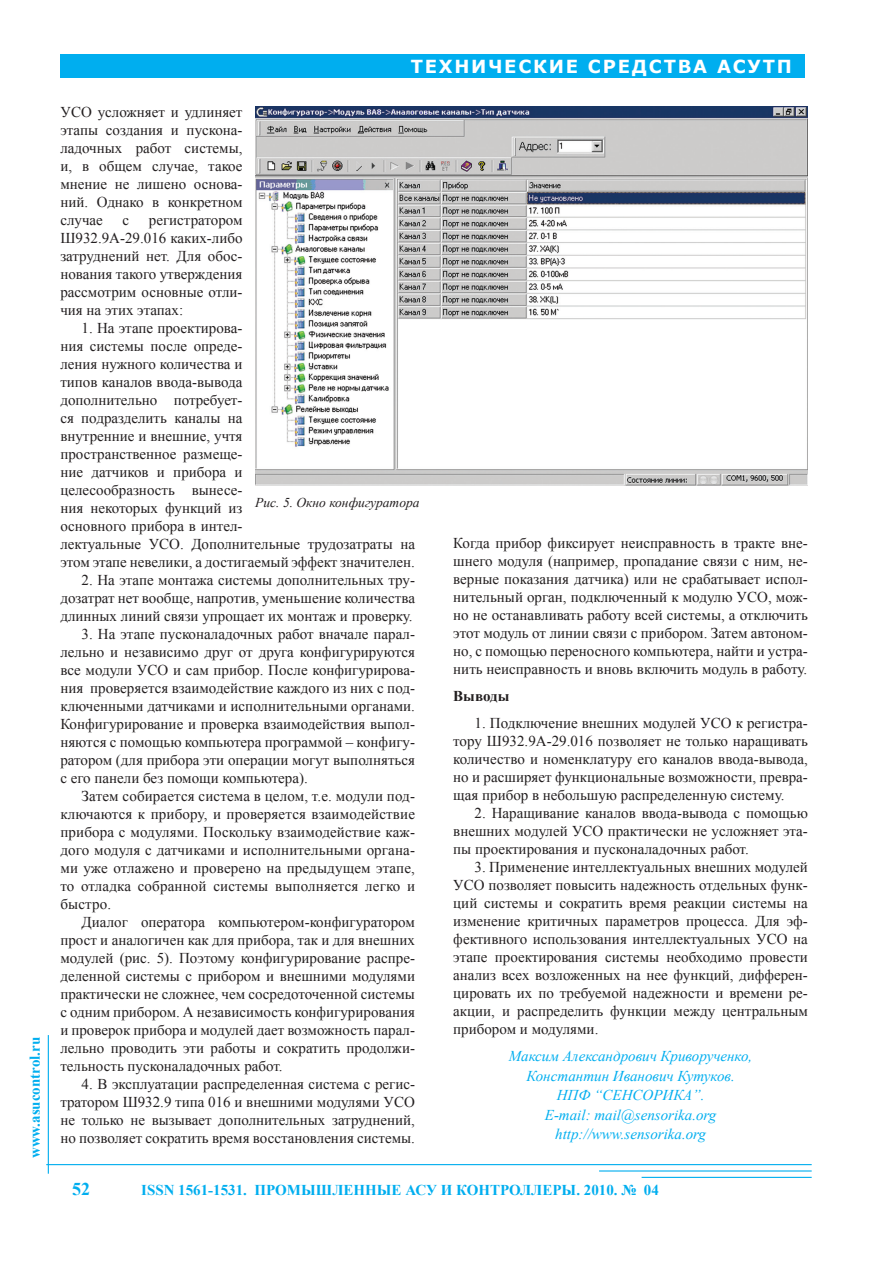
<style>
.page{position:relative;width:893px;height:1263px;background:#fff}
.page>*{position:absolute;margin:0;border:0;box-sizing:border-box;transform-origin:0 0}
.t1{font:700 18px "Verdana";letter-spacing:.1em;color:#fff}
.t2{font:700 18px "Times New Roman";color:#00aeef}
.t3{font:15px/18px "Times New Roman";color:#231f20;text-align:justify}
.t4{font:italic 15px "Times New Roman";color:#00aeef}
.t5{font:700 15px "Times New Roman";color:#00aeef}
.zag2{font:700 15px "Times New Roman";color:#231f20}
.pod_ris{font:italic 13.5px "Times New Roman";color:#231f20}
</style>
<div class="page">
<hr style="left:46px;top:1164px;width:766px;height:1px;background:#00aeef">
<hr style="left:599px;top:1170px;width:213px;height:1px;background:#00aeef">
<hr style="left:642px;top:1177px;width:170px;height:1px;background:#00aeef">
<hr style="left:48px;top:1035px;width:1px;height:139px;background:#00aeef">
<div style="left:60px;top:54px;width:744px;height:23px;background:#00aeef"></div>
<img style="left:255px;top:106px;width:553px;height:380px">
<p class="t5" style="left:25px;top:1158px;width:123px;rotate:-90deg">www.asucontrol.ru</p>
<p class="t1" style="left:411px;top:55px;width:383px">ТЕХНИЧЕСКИЕ СРЕДСТВА АСУТП</p>
<p class="t3" style="left:60px;top:102px;width:184px">УСО усложняет и удлиняет этапы создания и пускона&shy;ладочных работ системы, и, в общем случае, такое мнение не лишено основа&shy;ний. Однако в конкретном случае</p>
<p class="t3" style="left:60px;top:210px;width:184px;text-indent:89px">регистратором Ш932.9А-29.016 каких-либо затруднений нет. Для обос&shy;нования такого утверждения рассмотрим основные отли&shy;чия на этих этапах:</p>
<p class="t3" style="left:60px;top:318px;width:356px;text-align:left;text-indent:21px">1. На этапе проектирова-<br>ния системы после опреде-<br>ления нужного количества и<br>типов каналов ввода-вывода<br>дополнительно потребует-<br>ся подразделить каналы на<br>внутренние и внешние, учтя<br>пространственное размеще-<br>ние датчиков и прибора и<br>целесообразность вынесе-<br>ния некоторых функций из<br>основного прибора в интел-<br>лектуальные УСО. Дополнительные трудозатраты на этом этапе невелики, а достигаемый эффект значителен.</p>
<p class="t3" style="left:60px;top:570px;width:356px;text-indent:21px">2. На этапе монтажа системы дополнительных тру&shy;дозатрат нет вообще, напротив, уменьшение количества длинных линий связи упрощает их монтаж и проверку.</p>
<p class="t3" style="left:60px;top:624px;width:356px;text-indent:21px">3. На этапе пусконаладочных работ вначале парал&shy;лельно и независимо друг от друга конфигурируются все модули УСО и сам прибор. После конфигурирова&shy;ния проверяется взаимодействие каждого из них с под&shy;ключенными датчиками и исполнительными органами.<br>Конфигурирование и проверка взаимодействия выпол&shy;няются с помощью компьютера программой – конфигу&shy;ратором (для прибора эти операции могут выполняться с его панели без помощи компьютера).</p>
<p class="t3" style="left:60px;top:786px;width:356px;text-indent:21px">Затем собирается система в целом, т.е. модули под&shy;ключаются к прибору, и проверяется взаимодействие прибора с модулями. Поскольку взаимодействие каж&shy;дого модуля с датчиками и исполнительными органа&shy;ми уже отлажено и проверено на предыдущем этапе, то отладка собранной системы выполняется легко и быстро.</p>
<p class="t3" style="left:60px;top:912px;width:356px;text-indent:21px">Диалог оператора компьютером-конфигуратором прост и аналогичен как для прибора, так и для внешних модулей (рис. 5). Поэтому конфигурирование распре&shy;деленной системы с прибором и внешними модулями практически не сложнее, чем сосредоточенной системы с одним прибором. А независимость конфигурирования и проверок прибора и модулей дает возможность парал&shy;лельно проводить эти работы и сократить продолжи&shy;тельность пусконаладочных работ.</p>
<p class="t3" style="left:60px;top:1074px;width:356px;text-indent:21px">4. В эксплуатации распределенная система с регис&shy;тратором Ш932.9 типа 016 и внешними модулями УСО не только не вызывает дополнительных затруднений, но позволяет сократить время восстановления системы.</p>
<p class="t3" style="left:123px;top:210px;width:8px">с</p>
<p class="pod_ris" style="left:255px;top:493px;width:166px">Рис. 5. Окно конфигуратора</p>
<p class="t3" style="left:453px;top:534px;width:356px">Когда прибор фиксирует неисправность в тракте вне&shy;шнего модуля (например, пропадание связи с ним, не&shy;верные показания датчика) или не срабатывает испол&shy;нительный орган, подключенный к модулю УСО, мож&shy;но не останавливать работу всей системы, а отключить этот модуль от линии связи с прибором. Затем автоном&shy;но, с помощью переносного компьютера, найти и устра&shy;нить неисправность и вновь включить модуль в работу.</p>
<p class="zag2" style="left:453px;top:686px;width:58px">Выводы</p>
<p class="t3" style="left:453px;top:714px;width:356px;text-indent:21px">1. Подключение внешних модулей УСО к регистра&shy;тору Ш932.9А-29.016 позволяет не только наращивать количество и номенклатуру его каналов ввода-вывода, но и расширяет функциональные возможности, превра&shy;щая прибор в небольшую распределенную систему.</p>
<p class="t3" style="left:453px;top:804px;width:356px;text-indent:21px">2. Наращивание каналов ввода-вывода с помощью внешних модулей УСО практически не усложняет эта&shy;пы проектирования и пусконаладочных работ.</p>
<p class="t3" style="left:453px;top:858px;width:356px;text-indent:21px">3. Применение интеллектуальных внешних модулей УСО позволяет повысить надежность отдельных функ&shy;ций системы и сократить время реакции системы на изменение критичных параметров процесса. Для эф&shy;фективного использования интеллектуальных УСО на этапе проектирования системы необходимо провести анализ всех возложенных на нее функций, дифферен&shy;цировать их по требуемой надежности и времени ре&shy;акции, и распределить функции между центральным прибором и модулями.</p>
<p class="t4" style="left:509px;top:1046px;width:245px">Максим Александрович Криворученко,</p>
<p class="t4" style="left:526px;top:1065px;width:210px">Константин Иванович Кутуков.</p>
<p class="t4" style="left:557px;top:1085px;width:149px">НПФ “СЕНСОРИКА”.</p>
<p class="t4" style="left:545px;top:1104px;width:173px">E-mail: mail@sensorika.org</p>
<p class="t4" style="left:555px;top:1124px;width:152px">http://www.sensorika.org</p>
<p class="t2" style="left:72px;top:1177px;width:19px">52</p>
<p class="t5" style="left:141px;top:1180px;width:519px">ISSN 1561-1531. ПРОМЫШЛЕННЫЕ АСУ И КОНТРОЛЛЕРЫ. 2010. № 04</p>
</div>
